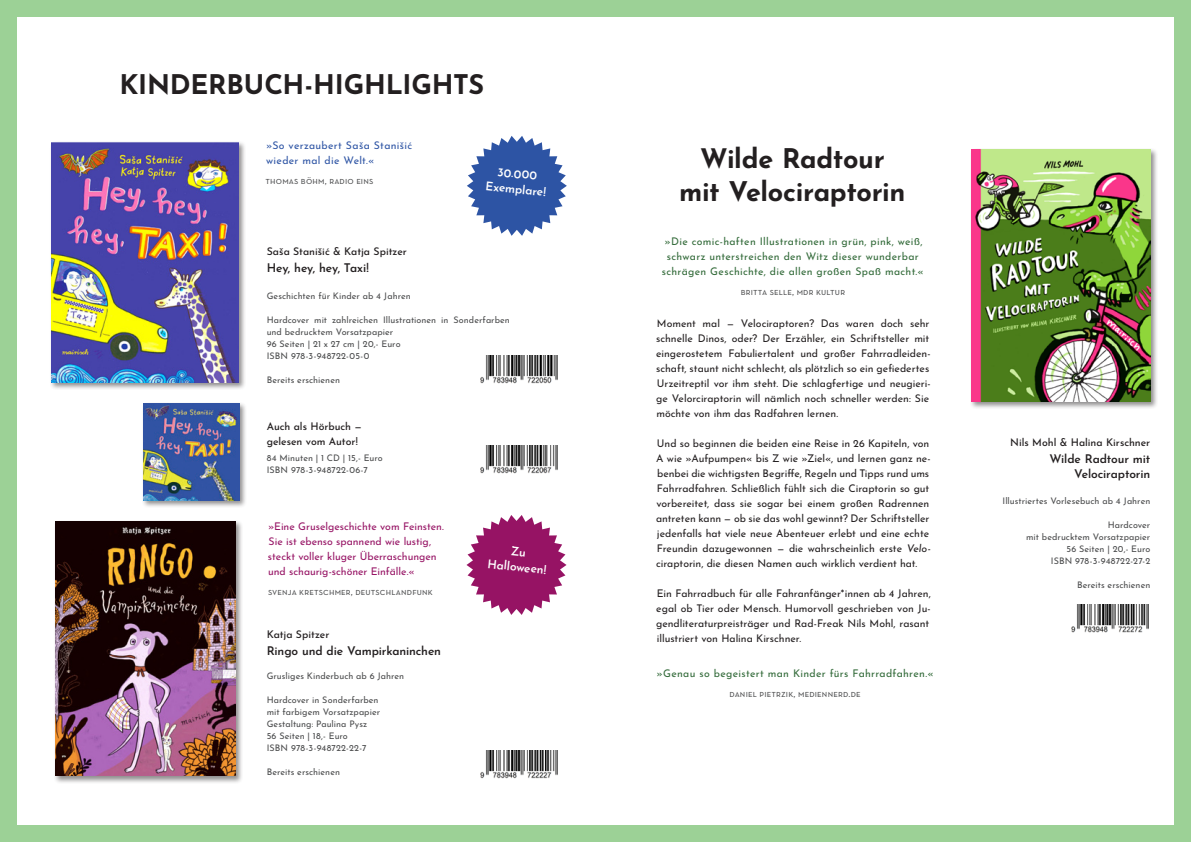
<style>
.page{position:relative;width:1191px;height:842px;background:#9cd196}
.page>*{position:absolute;margin:0;border:0;box-sizing:border-box;transform-origin:0 0}
.Buchtitel_gross{font:700 27px "Josefin Sans";letter-spacing:-.01em;color:#231f20}
.Buchtitel_klein{font:600 12px "Josefin Sans";letter-spacing:-.015em;color:#231f20}
.Text_in_Störer{font:600 12px/15px "Josefin Sans";color:#fff;text-align:center}
.Pressetext{font:10.5px/15px "Josefin Sans";letter-spacing:-.005em;color:#231f20}
.Pressezitat{font:10.5px/15px "Josefin Sans";letter-spacing:.025em;color:#326a39;text-align:center}
.Pressezitat-2{font:10.5px/15px "Josefin Sans";letter-spacing:-.005em;color:#961364}
.Vita_Name{font:500 10.5px "Josefin Sans";color:#231f20}
.Pressezitat-3{font:10.5px "Josefin Sans";letter-spacing:.03em;color:#2d54a4}
.Zitat_Quelle{font:10px "Neutra Text Book SC";letter-spacing:.015em;color:#4b4c4d}
.Vita___Bibliographie{font:9px/12px "Josefin Sans";letter-spacing:.005em;color:#4b4c4d}
.s1{font-style:italic}
</style>
<div class="page">
<div style="left:17px;top:17px;width:1157px;height:808px;background:#fff"></div>
<div style="left:969px;top:148px;width:188px;height:261px;background:#231f20;opacity:.5"></div>
<img style="left:971px;top:150px;width:179px;height:252px">
<img style="left:480px;top:355px;width:78px;height:29px">
<div style="left:49px;top:141px;width:197px;height:249px;background:#231f20;opacity:.5"></div>
<img style="left:51px;top:142px;width:188px;height:241px">
<div style="left:53px;top:520px;width:190px;height:263px;background:#231f20;opacity:.5"></div>
<img style="left:55px;top:521px;width:181px;height:255px">
<img style="left:1071px;top:605px;width:78px;height:28px">
<img style="left:480px;top:446px;width:78px;height:28px">
<div style="left:141px;top:402px;width:106px;height:105px;background:#231f20;opacity:.5"></div>
<img style="left:143px;top:404px;width:96px;height:96px">
<img style="left:480px;top:750px;width:78px;height:28px">
<svg style="left:467px;top:136px;width:100px;height:100px"></svg>
<svg style="left:466px;top:515px;width:100px;height:100px"></svg>
<p class="Buchtitel_gross" style="left:119px;top:65px;width:366px">KINDERBUCH-HIGHLIGHTS</p>
<p class="Pressezitat-3" style="left:266px;top:137px;width:148px">»So verzaubert Saša Stanišić</p>
<p class="Pressezitat-3" style="left:266px;top:152px;width:110px">wieder mal die Welt.«</p>
<p class="Zitat_Quelle" style="left:266px;top:174px;width:109px">thomas böhm, radio eins</p>
<p class="Text_in_Störer" style="left:488px;top:162px;width:62px;rotate:6deg">30.000<br>Exemplare!</p>
<p class="Vita_Name" style="left:267px;top:244px;width:142px">Saša Stanišić &amp; Katja Spitzer</p>
<p class="Buchtitel_klein" style="left:267px;top:259px;width:104px">Hey, hey, hey, Taxi!</p>
<p class="Vita___Bibliographie" style="left:267px;top:290px;width:145px">Geschichten für Kinder ab 4 Jahren</p>
<p class="Vita___Bibliographie" style="left:267px;top:314px;width:245px">Hardcover mit zahlreichen Illustrationen in Sonderfarben und bedrucktem Vorsatzpapier</p>
<p class="Vita___Bibliographie" style="left:267px;top:338px;width:135px">96 Seiten | 21 x 27 cm | 20,- Euro</p>
<p class="Vita___Bibliographie" style="left:267px;top:350px;width:104px">ISBN 978-3-948722-05-0</p>
<p class="Vita___Bibliographie" style="left:267px;top:374px;width:75px">Bereits erschienen</p>
<p class="Vita_Name" style="left:267px;top:418px;width:97px">Auch als Hörbuch —</p>
<p class="Vita_Name" style="left:267px;top:433px;width:93px">gelesen vom Autor!</p>
<p class="Vita___Bibliographie" style="left:267px;top:451px;width:118px">84 Minuten | 1 CD | 15,- Euro</p>
<p class="Vita___Bibliographie" style="left:267px;top:463px;width:103px">ISBN 978-3-948722-06-7</p>
<p class="Pressezitat-2" style="left:268px;top:518px;width:177px">»Eine Gruselgeschichte vom Feinsten.<br>Sie ist ebenso spannend wie lustig, steckt voller kluger Überraschungen und schaurig-schöner Einfälle.«</p>
<p class="Zitat_Quelle" style="left:268px;top:585px;width:166px">svenja kretschmer, deutschlandfunk</p>
<p class="Vita_Name" style="left:267px;top:626px;width:64px">Katja Spitzer</p>
<p class="Buchtitel_klein" style="left:267px;top:642px;width:176px">Ringo und die Vampirkaninchen</p>
<p class="Vita___Bibliographie" style="left:267px;top:669px;width:139px">Grusliges Kinderbuch ab 6 Jahren</p>
<p class="Vita___Bibliographie" style="left:267px;top:693px;width:113px">Hardcover in Sonderfarben</p>
<p class="Vita___Bibliographie" style="left:267px;top:705px;width:115px">mit farbigem Vorsatzpapier</p>
<p class="Vita___Bibliographie" style="left:267px;top:717px;width:102px">Gestaltung: Paulina Pysz</p>
<p class="Vita___Bibliographie" style="left:267px;top:729px;width:83px">56 Seiten | 18,- Euro</p>
<p class="Vita___Bibliographie" style="left:267px;top:741px;width:101px">ISBN 978-3-948722-22-7</p>
<p class="Vita___Bibliographie" style="left:267px;top:765px;width:75px">Bereits erschienen</p>
<p class="Text_in_Störer" style="left:488px;top:555px;width:61px;rotate:6deg">Halloween!</p>
<p class="Buchtitel_gross" style="left:700px;top:138px;width:186px">Wilde Radtour</p>
<p class="Buchtitel_gross" style="left:679px;top:171px;width:228px">mit Velociraptorin</p>
<p class="Pressezitat" style="left:662px;top:233px;width:264px">»Die comic-haften Illustrationen in grün, pink, weiß, schwarz unterstreichen den Witz dieser wunderbar schrägen Geschichte, die allen großen Spaß macht.«</p>
<p class="Zitat_Quelle" style="left:740px;top:285px;width:106px">britta selle, mdr kultur</p>
<p class="Pressetext" style="left:656px;top:315px;width:276px">Moment mal — Velociraptoren? Das waren doch sehr schnelle Dinos, oder? Der Erzähler, ein Schriftsteller mit eingerostetem Fabuliertalent und großer Fahrradleiden&shy;schaft, staunt nicht schlecht, als plötzlich so ein gefiedertes Urzeitreptil vor ihm steht. Die schlagfertige und neugieri&shy;ge Velorciraptorin will nämlich noch schneller werden: Sie möchte von ihm das Radfahren lernen.</p>
<p class="Pressetext" style="left:656px;top:435px;width:276px">Und so beginnen die beiden eine Reise in 26 Kapiteln, von A wie »Aufpumpen« bis Z wie »Ziel«, und lernen ganz ne&shy;benbei die wichtigsten Begriffe, Regeln und Tipps rund ums Fahrradfahren. Schließlich fühlt sich die Ciraptorin so gut vorbereitet, dass sie sogar bei einem großen Radrennen antreten kann — ob sie das wohl gewinnt? Der Schriftsteller jedenfalls hat viele neue Abenteuer erlebt und eine echte Freundin dazugewonnen — die wahrscheinlich erste <span class="s1">Velo&shy;</span>ciraptorin, die diesen Namen auch wirklich verdient hat.</p>
<p class="Pressetext" style="left:656px;top:585px;width:276px">Ein Fahrradbuch für alle Fahranfänger*innen ab 4 Jahren, egal ob Tier oder Mensch. Humorvoll geschrieben von Ju&shy;gendliteraturpreisträger und Rad-Freak Nils Mohl, rasant illustriert von Halina Kirschner.</p>
<p class="Pressezitat" style="left:656px;top:665px;width:279px">»Genau so begeistert man Kinder fürs Fahrradfahren.«</p>
<p class="Zitat_Quelle" style="left:729px;top:688px;width:133px">daniel pietrzik, mediennerd.de</p>
<p class="Vita_Name" style="left:1010px;top:434px;width:141px">Nils Mohl &amp; Halina Kirschner</p>
<p class="Buchtitel_klein" style="left:1049px;top:450px;width:102px">Wilde Radtour mit</p>
<p class="Buchtitel_klein" style="left:1074px;top:465px;width:78px">Velociraptorin</p>
<p class="Vita___Bibliographie" style="left:1002px;top:495px;width:149px">Illustriertes Vorlesebuch ab 4 Jahren</p>
<p class="Vita___Bibliographie" style="left:1107px;top:519px;width:44px">Hardcover</p>
<p class="Vita___Bibliographie" style="left:1026px;top:531px;width:126px">mit bedrucktem Vorsatzpapier</p>
<p class="Vita___Bibliographie" style="left:1066px;top:543px;width:85px">56 Seiten | 20,- Euro</p>
<p class="Vita___Bibliographie" style="left:1050px;top:555px;width:101px">ISBN 978-3-948722-27-2</p>
<p class="Vita___Bibliographie" style="left:1077px;top:579px;width:75px">Bereits erschienen</p>
</div>
